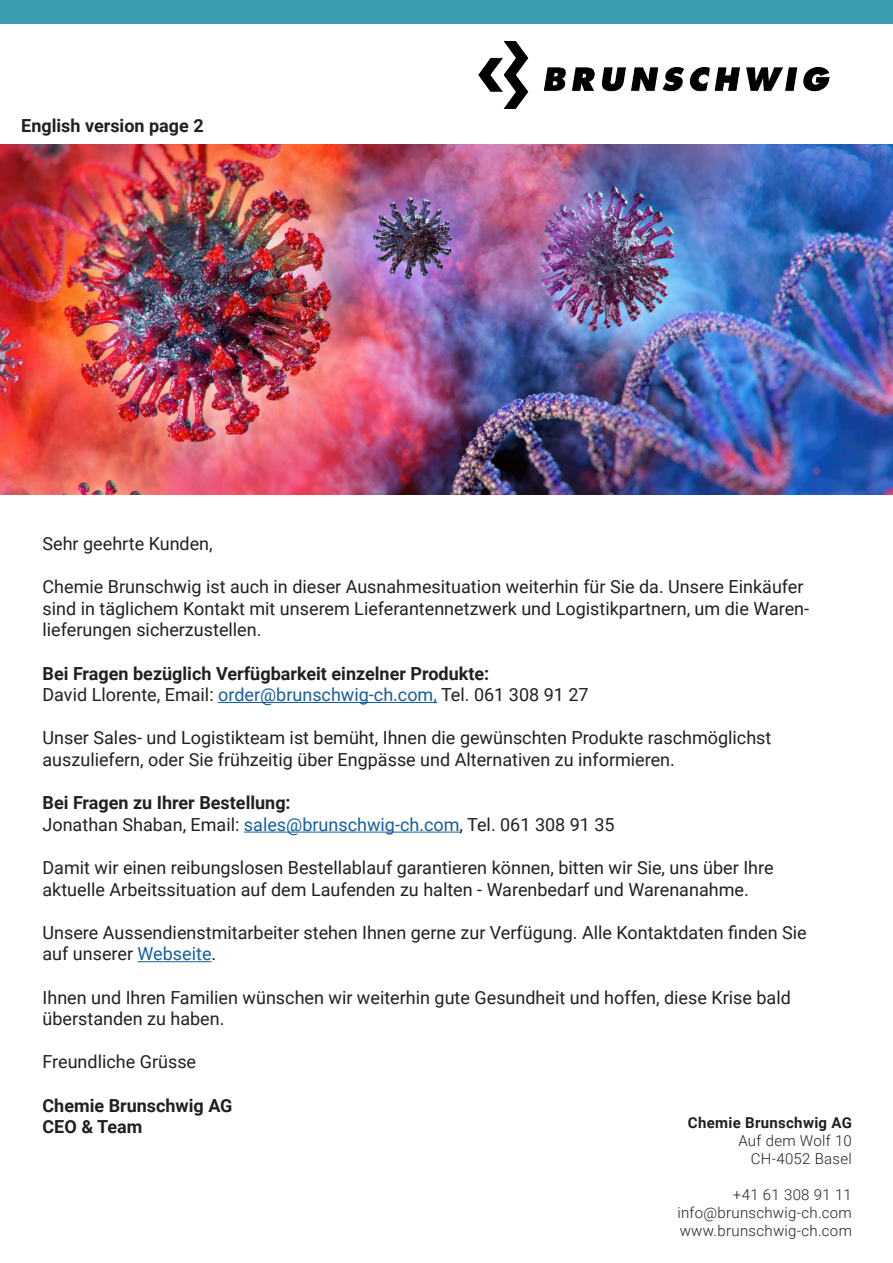
<style>
.page{position:relative;width:893px;height:1263px;background:#fff}
.page>*{position:absolute;margin:0;border:0;box-sizing:border-box;transform-origin:0 0}
.t1{font:18px/21.6px "Roboto";color:#231f20}
.t2{font:700 18px "Roboto";color:#231f20}
.t3{font:300 15px "Roboto";letter-spacing:.02em;color:#231f20}
.t4{font:700 15px "Roboto";letter-spacing:.02em;color:#231f20}
.s1{color:#175d9e}
</style>
<div class="page">
<img style="left:479px;top:41px;width:350px;height:68px">
<div style="left:0;top:0;width:893px;height:24px;background:#3a9cac"></div>
<hr style="left:218px;top:702px;width:219px;height:1px;background:#175d9e">
<hr style="left:244px;top:832px;width:216px;height:1px;background:#175d9e">
<hr style="left:138px;top:961px;width:74px;height:1px;background:#175d9e">
<img style="left:0;top:144px;width:893px;height:350px">
<p class="t2" style="left:21px;top:113px;width:184px">English version page 2</p>
<p class="t1" style="left:43px;top:532px;width:172px">Sehr geehrte Kunden,</p>
<p class="t1" style="left:43px;top:575px;width:768px">Chemie Brunschwig ist auch in dieser Ausnahmesituation weiterhin für Sie da. Unsere Einkäufer sind in täglichem Kontakt mit unserem Lieferantennetzwerk und Logistikpartnern, um die Waren&shy;lieferungen sicherzustellen.</p>
<p class="t2" style="left:43px;top:660px;width:448px">Bei Fragen bezüglich Verfügbarkeit einzelner Produkte:</p>
<p class="t1" style="left:43px;top:683px;width:548px">David Llorente, Email: <span class="s1">order@brunschwig-ch.com,</span> Tel. 061 308 91 27</p>
<p class="t1" style="left:43px;top:726px;width:730px">Unser Sales- und Logistikteam ist bemüht, Ihnen die gewünschten Produkte raschmöglichst</p>
<p class="t1" style="left:43px;top:748px;width:634px">auszuliefern, oder Sie frühzeitig über Engpässe und Alternativen zu informieren.</p>
<p class="t2" style="left:43px;top:790px;width:250px">Bei Fragen zu Ihrer Bestellung:</p>
<p class="t1" style="left:43px;top:813px;width:574px">Jonathan Shaban, Email: <span class="s1">sales@brunschwig-ch.com</span>, Tel. 061 308 91 35</p>
<p class="t1" style="left:43px;top:856px;width:732px">Damit wir einen reibungslosen Bestellablauf garantieren können, bitten wir Sie, uns über Ihre aktuelle Arbeitssituation auf dem Laufenden zu halten - Warenbedarf und Warenanahme.</p>
<p class="t1" style="left:43px;top:921px;width:766px">Unsere Aussendienstmitarbeiter stehen Ihnen gerne zur Verfügung. Alle Kontaktdaten finden Sie auf unserer <span class="s1">Webseite</span>.</p>
<p class="t1" style="left:43px;top:986px;width:750px">Ihnen und Ihren Familien wünschen wir weiterhin gute Gesundheit und hoffen, diese Krise bald überstanden zu haben.</p>
<p class="t1" style="left:43px;top:1050px;width:155px">Freundliche Grüsse</p>
<p class="t2" style="left:43px;top:1092px;width:192px">Chemie Brunschwig AG</p>
<p class="t2" style="left:43px;top:1114px;width:101px">CEO &amp; Team</p>
<p class="t4" style="left:688px;top:1112px;width:166px">Chemie Brunschwig AG</p>
<p class="t3" style="left:738px;top:1130px;width:115px">Auf dem Wolf 10</p>
<p class="t3" style="left:751px;top:1148px;width:103px">CH-4052 Basel</p>
<p class="t3" style="left:733px;top:1184px;width:120px">+41 61 308 91 11</p>
<p class="t3" style="left:677px;top:1202px;width:176px">info@brunschwig-ch.com</p>
<p class="t3" style="left:680px;top:1220px;width:174px">www.brunschwig-ch.com</p>
</div>
